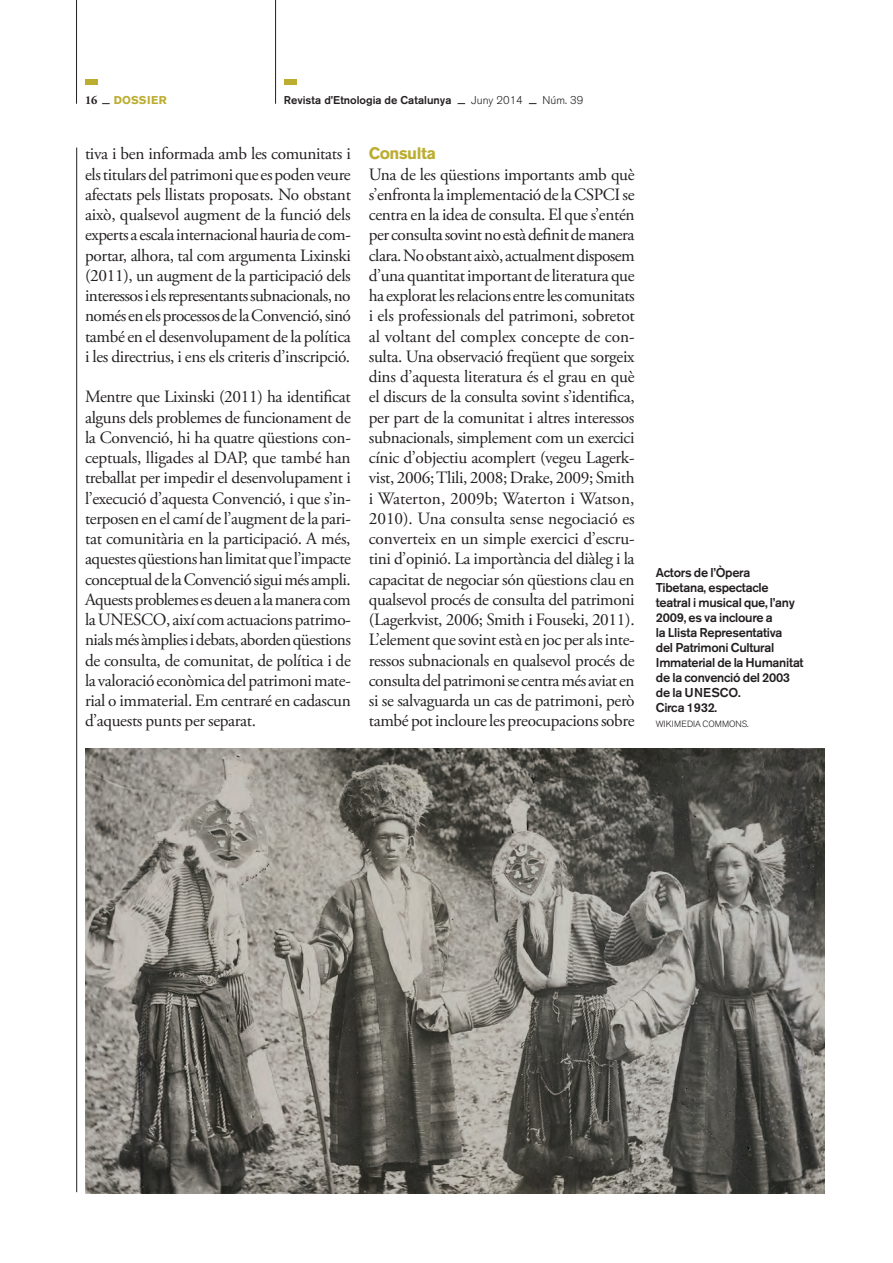
<style>
.page{position:relative;width:893px;height:1263px;background:#fff}
.page>*{position:absolute;margin:0;border:0;box-sizing:border-box;transform-origin:0 0}
.Text_sense_espai{font:17.25px/20.2px "Adobe Garamond Pro";letter-spacing:-.02em;color:#231f20;text-align:justify}
.Text{font:17.25px/20.2px "Adobe Garamond Pro";letter-spacing:-.02em;color:#231f20;text-align:justify}
.TITOL_COLOR{font:700 16.5px "Akzidenz Grotesk BE";letter-spacing:-.025em;color:#bcad31}
.FOTO_text{font:500 12.75px/15px "Akzidenz Grotesk BE";letter-spacing:-.02em;color:#231f20}
.t1{font:700 12px "Adobe Garamond Pro";color:#231f20}
.t2{font:500 11.25px "Akzidenz Grotesk BE";color:#231f20}
.t3{font:300 11.25px "Akzidenz Grotesk BE";color:#231f20}
.t4{font:700 11.25px "Akzidenz Grotesk BE";letter-spacing:.03em;color:#bcad31}
.FOTO_text-2{font:300 9px "Akzidenz Grotesk BE";color:#231f20}
</style>
<div class="page">
<hr style="left:275px;top:0;width:1px;height:104px;background:#231f20">
<hr style="left:76px;top:0;width:1px;height:104px;background:#231f20">
<hr style="left:76px;top:148px;width:1px;height:1044px;background:#231f20">
<div style="left:85px;top:79px;width:12px;height:6px;background:#bcad31"></div>
<div style="left:284px;top:79px;width:12px;height:6px;background:#bcad31"></div>
<img style="left:85px;top:749px;width:740px;height:445px">
<p class="t1" style="left:85px;top:93px;width:14px">16</p>
<p class="t4" style="left:114px;top:93px;width:55px">DOSSIER</p>
<p class="t2" style="left:284px;top:93px;width:169px">Revista d’Etnologia de Catalunya</p>
<p class="t3" style="left:471px;top:94px;width:53px">Juny 2014</p>
<p class="t3" style="left:543px;top:94px;width:42px">Núm. 39</p>
<p class="Text" style="left:85px;top:144px;width:267px">tiva i ben informada amb les comunitats i els titulars del patrimoni que es poden veure afectats pels llistats proposats. No obstant això, qualsevol augment de la funció dels experts a escala internacional hauria de com&shy;portar, alhora, tal com argumenta Lixinski (2011), un augment de la participació dels interessos i els representants subnacionals, no només en els processos de la Convenció, sinó també en el desenvolupament de la política i les directrius, i ens els criteris d’inscripció.</p>
<p class="Text" style="left:85px;top:387px;width:267px">Mentre que Lixinski (2011) ha identificat alguns dels problemes de funcionament de la Convenció, hi ha quatre qüestions con&shy;ceptuals, lligades al DAP, que també han treballat per impedir el desenvolupament i l’execució d’aquesta Convenció, i que s’in&shy;terposen en el camí de l’augment de la pari&shy;tat comunitària en la participació. A més, aquestes qüestions han limitat que l’impacte conceptual de la Convenció sigui més ampli.<br>Aquests problemes es deuen a la manera com la UNESCO, així com actuacions patrimo&shy;nials més àmplies i debats, aborden qüestions de consulta, de comunitat, de política i de la valoració econòmica del patrimoni mate&shy;rial o immaterial. Em centraré en cadascun d’aquests punts per separat.</p>
<p class="TITOL_COLOR" style="left:369px;top:144px;width:69px">Consulta</p>
<p class="Text_sense_espai" style="left:369px;top:165px;width:267px">Una de les qüestions importants amb què s’enfronta la implementació de la CSPCI se centra en la idea de consulta. El que s’entén per consulta sovint no està definit de manera clara. No obstant això, actualment disposem d’una quantitat important de literatura que ha explorat les relacions entre les comunitats i els professionals del patrimoni, sobretot al voltant del complex concepte de con&shy;sulta. Una observació freqüent que sorgeix dins d’aquesta literatura és el grau en què el discurs de la consulta sovint s’identifica, per part de la comunitat i altres interessos subnacionals, simplement com un exercici cínic d’objectiu acomplert (vegeu Lagerk&shy;vist, 2006; Tlili, 2008; Drake, 2009; Smith i Waterton, 2009b; Waterton i Watson, 2010). Una consulta sense negociació es converteix en un simple exercici d’escru&shy;tini d’opinió. La importància del diàleg i la capacitat de negociar són qüestions clau en qualsevol procés de consulta del patrimoni (Lagerkvist, 2006; Smith i Fouseki, 2011).<br>L’element que sovint està en joc per als inte&shy;ressos subnacionals en qualsevol procés de consulta del patrimoni se centra més aviat en si se salvaguarda un cas de patrimoni, però també pot incloure les preocupacions sobre</p>
<p class="FOTO_text" style="left:656px;top:565px;width:149px">Actors de l’Òpera<br>Tibetana, espectacle teatral i musical que, l’any<br>2009, es va incloure a<br>la Llista Representativa<br>del Patrimoni Cultural<br>Immaterial de la Humanitat de la convenció del 2003 de la UNESCO.<br>Circa 1932.</p>
<p class="FOTO_text-2" style="left:656px;top:719px;width:94px">WIKIMEDIA COMMONS.</p>
</div>
